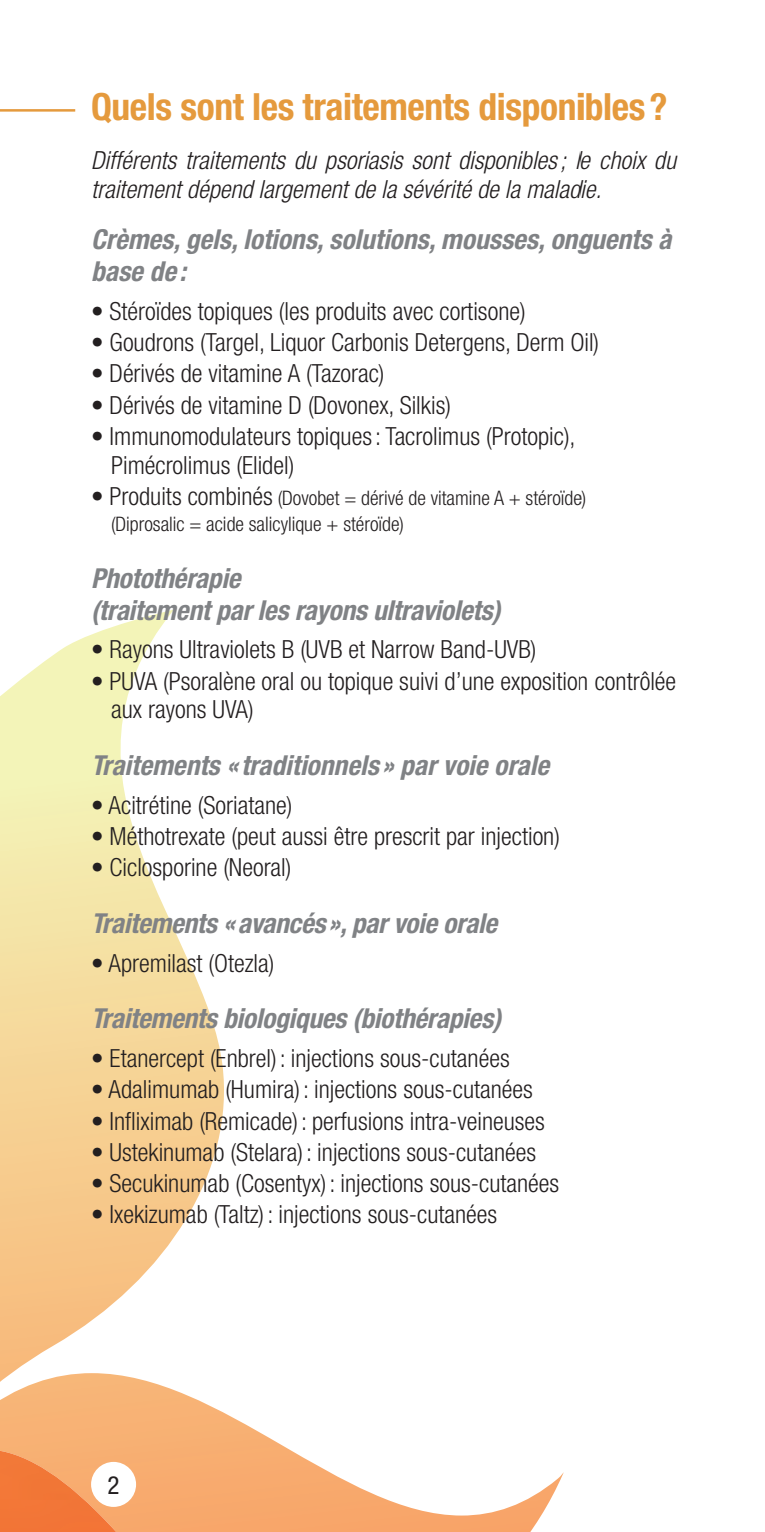
<style>
.page{position:relative;width:765px;height:1532px;background:#fff}
.page>*{position:absolute;margin:0;border:0;box-sizing:border-box;transform-origin:0 0}
.t1{font:700 condensed 37.5px "Helvetica Neue";letter-spacing:-.01em;color:#e59a3d}
.t2{font:italic 700 condensed 27.5px/31.8px "Helvetica Neue";letter-spacing:-.01em;color:#808285}
.t3{font:300 condensed 25px/28.8px "Helvetica Neue";color:#231f20}
.t4{font:italic 300 condensed 25px/28.8px "Helvetica Neue";color:#231f20}
.t5{font:condensed 25px "Helvetica Neue";color:#231f20}
.t6{font:300 condensed 20px/26.2px "Helvetica Neue";color:#231f20}
.s1{font-size:25px}
</style>
<div class="page">
<svg style="left:343px;top:1472px;width:221px;height:59px"></svg>
<svg style="left:0;top:609px;width:343px;height:922px"></svg>
<img style="left:0;top:1122px;width:136px;height:409px">
<div style="left:91px;top:1461px;width:45px;height:45px;background:#fff;border-radius:50%"></div>
<hr style="left:0;top:109px;width:75px;height:3px;background:#e59a3d">
<h1 class="t1" style="left:91px;top:84px;width:578px">Quels sont les traitements disponibles?</h1>
<p class="t4" style="left:91px;top:145px;width:586px">Différents traitements du psoriasis sont disponibles; le choix du traitement dépend largement de la sévérité de la maladie.</p>
<p class="t2" style="left:91px;top:223px;width:582px">Crèmes, gels, lotions, solutions, mousses, onguents à base de :</p>
<p class="t3" style="left:91px;top:296px;width:436px">• Stéroïdes topiques (les produits avec cortisone)</p>
<p class="t3" style="left:91px;top:327px;width:509px">• Goudrons (Targel, Liquor Carbonis Detergens, Derm Oil)</p>
<p class="t3" style="left:91px;top:359px;width:295px">• Dérivés de vitamine A (Tazorac)</p>
<p class="t3" style="left:91px;top:390px;width:361px">• Dérivés de vitamine D (Dovonex, Silkis)</p>
<p class="t3" style="left:111px;top:421px;width:466px;text-indent:-20px">• Immunomodulateurs topiques: Tacrolimus (Protopic),<br>Pimécrolimus (Elidel)</p>
<p class="t6" style="left:111px;top:484px;width:477px;text-indent:-20px"><span class="s1">• Produits combinés</span> (Dovobet = dérivé de vitamine A + stéroïde) (Diprosalic = acide salicylique + stéroïde)</p>
<p class="t2" style="left:91px;top:562px;width:411px">Photothérapie<br>(traitement par les rayons ultraviolets)</p>
<p class="t3" style="left:91px;top:634px;width:447px">• Rayons Ultraviolets B (UVB et Narrow Band-UVB)</p>
<p class="t3" style="left:111px;top:666px;width:567px;text-indent:-20px">• PUVA (Psoralène oral ou topique suivi d’une exposition contrôlée aux rayons UVA)</p>
<p class="t2" style="left:91px;top:749px;width:459px">Traitements «traditionnels » par voie orale</p>
<p class="t3" style="left:91px;top:790px;width:203px">• Acitrétine (Soriatane)</p>
<p class="t3" style="left:91px;top:821px;width:470px">• Méthotrexate (peut aussi être prescrit par injection)</p>
<p class="t3" style="left:91px;top:852px;width:202px">• Ciclosporine (Neoral)</p>
<p class="t2" style="left:91px;top:906px;width:407px">Traitements «avancés», par voie orale</p>
<p class="t3" style="left:91px;top:948px;width:185px">• Apremilast (Otezla)</p>
<p class="t2" style="left:91px;top:1002px;width:411px">Traitements biologiques (biothérapies)</p>
<p class="t3" style="left:91px;top:1043px;width:420px">• Etanercept (Enbrel) : injections sous-cutanées</p>
<p class="t3" style="left:91px;top:1074px;width:443px">• Adalimumab (Humira) : injections sous-cutanées</p>
<p class="t3" style="left:91px;top:1106px;width:455px">• Infliximab (Remicade) : perfusions intra-veineuses</p>
<p class="t3" style="left:91px;top:1137px;width:447px">• Ustekinumab (Stelara) : injections sous-cutanées</p>
<p class="t3" style="left:91px;top:1168px;width:470px">• Secukinumab (Cosentyx) : injections sous-cutanées</p>
<p class="t3" style="left:91px;top:1199px;width:408px">• Ixekizumab (Taltz) : injections sous-cutanées</p>
<p class="t5" style="left:108px;top:1469px;width:14px">2</p>
</div>
